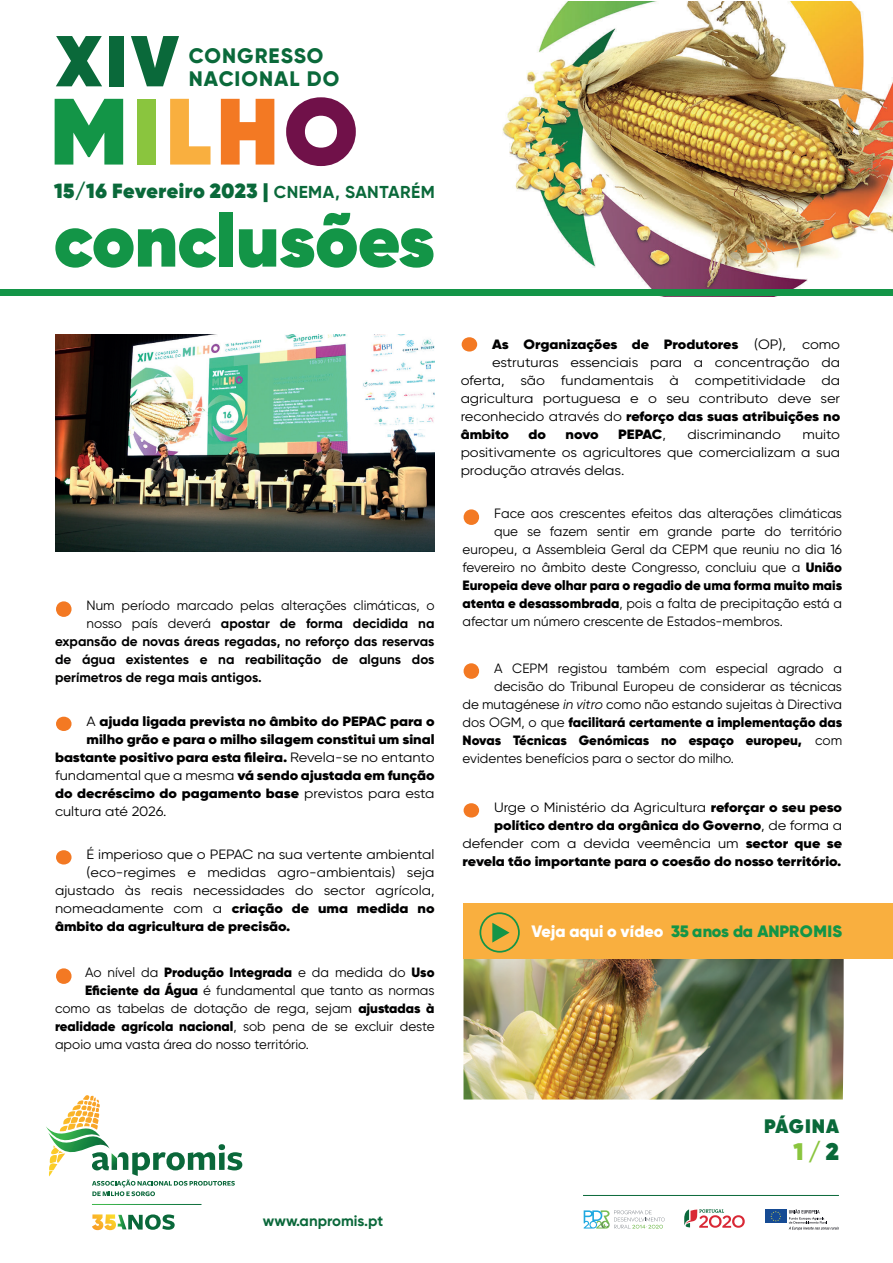
<style>
.page{position:relative;width:893px;height:1263px;background:#fff}
.page>*{position:absolute;margin:0;border:0;box-sizing:border-box;transform-origin:0 0}
.t1{font:800 74.7px "Gilroy";color:#139547}
.t2{font:800 71.85px "Gilroy";color:#0a693a}
.t3{font:800 24px "Gilroy";color:#8ac53e}
.t4{font:800 21px/22.8px "Gilroy";letter-spacing:.05em;color:#0a693a}
.t5{font:800 20.55px "Gilroy";letter-spacing:.025em;color:#0a693a}
.t6{font:800 19.5px "Gilroy";letter-spacing:.05em;color:#0a693a}
.t7{font:900 16.5px "Gilroy";color:#139547}
.t8{font:700 15px "Gilroy";color:#0a683a}
.t9{font:13.5px "Gilroy";color:#000001}
.t10{font:900 13.5px/18px "Gilroy";color:#000001;text-align:right;scale:1.09 1}
.t11{font:13.5px/18px "Gilroy";color:#000001;text-align:justify;scale:1.09 1}
.t12{font:900 13.5px "Gilroy";color:#000001}
.t13{font:700 13.5px "Gilroy";color:#000001}
.s1{font-weight:700;font-size:17.25px}
.s2{font-weight:400}
.s3{font-weight:900}
.s4{font-style:italic}
.s5{color:#fff}
.s6{color:#0a693a}
</style>
<div class="page">
<img style="left:502px;top:2px;width:391px;height:287px">
<img style="left:463px;top:958px;width:381px;height:141px">
<div style="left:463px;top:903px;width:430px;height:55px;background:#f9af3f"></div>
<img style="left:55px;top:334px;width:379px;height:217px">
<svg style="left:92px;top:1214px;width:83px;height:16px"></svg>
<svg style="left:46px;top:1095px;width:196px;height:101px"></svg>
<svg style="left:684px;top:1209px;width:61px;height:19px"></svg>
<div style="left:765px;top:1209px;width:22px;height:14px;background:#164b94"></div>
<svg style="left:770px;top:1211px;width:11px;height:10px"></svg>
<svg style="left:789px;top:1209px;width:50px;height:21px"></svg>
<svg style="left:584px;top:1210px;width:81px;height:18px"></svg>
<hr style="left:583px;top:1195px;width:256px;height:1px;background:#0a693a">
<svg style="left:55px;top:99px;width:68px;height:66px"></svg>
<div style="left:137px;top:99px;width:19px;height:66px;background:#8ac53e"></div>
<svg style="left:170px;top:99px;width:41px;height:66px"></svg>
<svg style="left:221px;top:99px;width:53px;height:66px"></svg>
<svg style="left:286px;top:97px;width:70px;height:69px"></svg>
<div style="left:0;top:289px;width:893px;height:7px;background:#139547"></div>
<svg style="left:56px;top:601px;width:16px;height:16px"></svg>
<svg style="left:56px;top:717px;width:16px;height:14px"></svg>
<svg style="left:464px;top:509px;width:15px;height:16px"></svg>
<svg style="left:464px;top:663px;width:15px;height:16px"></svg>
<svg style="left:464px;top:803px;width:15px;height:14px"></svg>
<svg style="left:56px;top:850px;width:16px;height:14px"></svg>
<svg style="left:56px;top:968px;width:16px;height:16px"></svg>
<svg style="left:462px;top:337px;width:15px;height:15px"></svg>
<svg style="left:492px;top:923px;width:17px;height:19px"></svg>
<div style="left:479px;top:912px;width:41px;height:41px;border:2px solid #139547;border-radius:50%"></div>
<h2 class="t2" style="left:56px;top:15px;width:125px">XIV</h2>
<h3 class="t4" style="left:189px;top:44px;width:152px">CONGRESSO<br>NACIONAL DO</h3>
<h3 class="t5" style="left:54px;top:177px;width:382px">15/16 Fevereiro 2023 | <span class="s1">CNEMA, SANTARÉM</span></h3>
<h1 class="t1" style="left:54px;top:193px;width:382px">conclusões</h1>
<p class="t9" style="left:87px;top:597px;width:349px">Num período marcado pelas alterações climáticas, o</p>
<p class="t13" style="left:87px;top:615px;width:349px"><span class="s2">nosso país deverá</span> apostar de forma decidida na</p>
<p class="t13" style="left:55px;top:633px;width:381px">expansão de novas áreas regadas, no reforço das reservas</p>
<p class="t13" style="left:55px;top:651px;width:381px">de água existentes e na reabilitação de alguns dos</p>
<p class="t13" style="left:55px;top:669px;width:208px">perímetros de rega mais antigos.</p>
<p class="t10" style="left:87px;top:712px;width:321px"><span class="s2">A</span> ajuda ligada prevista no âmbito do PEPAC para o</p>
<p class="t10" style="left:87px;top:730px;width:321px">milho grão e para o milho silagem constitui um sinal</p>
<p class="t10" style="left:55px;top:748px;width:350px">bastante positivo para esta fileira. <span class="s2">Revela-se no entanto</span></p>
<p class="t10" style="left:55px;top:766px;width:350px"><span class="s2">fundamental que a mesma</span> vá sendo ajustada em função</p>
<p class="t10" style="left:55px;top:784px;width:350px">do decréscimo do pagamento base <span class="s2">previstos para esta</span></p>
<p class="t11" style="left:55px;top:802px;width:104px">cultura até 2026.</p>
<p class="t11" style="left:87px;top:845px;width:321px">É imperioso que o PEPAC na sua vertente ambiental</p>
<p class="t11" style="left:87px;top:863px;width:321px">(eco-regimes e medidas agro-ambientais) seja</p>
<p class="t11" style="left:55px;top:881px;width:350px">ajustado às reais necessidades do sector agrícola,</p>
<p class="t10" style="left:55px;top:899px;width:350px"><span class="s2">nomeadamente com a</span> criação de uma medida no</p>
<p class="t10" style="left:55px;top:917px;width:217px">âmbito da agricultura de precisão.</p>
<p class="t9" style="left:85px;top:964px;width:351px">Ao nível da <span class="s3">Produção Integrada</span> e da medida do <span class="s3">Uso</span></p>
<p class="t9" style="left:85px;top:982px;width:351px"><span class="s3">Eficiente da Água</span> é fundamental que tanto as normas</p>
<p class="t9" style="left:55px;top:1000px;width:381px">como as tabelas de dotação de rega, sejam <span class="s3">ajustadas à</span></p>
<p class="t12" style="left:55px;top:1018px;width:381px">realidade agrícola nacional<span class="s2">, sob pena de se excluir deste</span></p>
<p class="t9" style="left:55px;top:1036px;width:255px">apoio uma vasta área do nosso território.</p>
<p class="t8" style="left:263px;top:1211px;width:122px">www.anpromis.pt</p>
<p class="t10" style="left:492px;top:335px;width:321px">As Organizações de Produtores <span class="s2">(OP), como</span></p>
<p class="t11" style="left:492px;top:353px;width:321px">estruturas essenciais para a concentração da</p>
<p class="t11" style="left:461px;top:371px;width:350px">oferta, são fundamentais à competitividade da</p>
<p class="t11" style="left:461px;top:389px;width:350px">agricultura portuguesa e o seu contributo deve ser</p>
<p class="t10" style="left:461px;top:407px;width:350px"><span class="s2">reconhecido através do</span> reforço das suas atribuições no</p>
<p class="t10" style="left:461px;top:425px;width:46px">âmbito</p>
<p class="t10" style="left:529px;top:425px;width:18px">do</p>
<p class="t10" style="left:566px;top:425px;width:32px">novo</p>
<p class="t10" style="left:618px;top:425px;width:45px">PEPAC<span class="s2">,</span></p>
<p class="t11" style="left:687px;top:425px;width:88px">discriminando</p>
<p class="t11" style="left:461px;top:425px;width:350px;text-indent:342px">muito positivamente os agricultores que comercializam a sua produção através delas.</p>
<p class="t9" style="left:494px;top:505px;width:349px">Face aos crescentes efeitos das alterações climáticas</p>
<p class="t9" style="left:494px;top:523px;width:349px">que se fazem sentir em grande parte do território</p>
<p class="t9" style="left:463px;top:541px;width:381px">europeu, a Assembleia Geral da CEPM que reuniu no dia 16</p>
<p class="t9" style="left:463px;top:559px;width:381px">fevereiro no âmbito deste Congresso, concluiu que a <span class="s3">União</span></p>
<p class="t12" style="left:463px;top:576px;width:381px">Europeia deve olhar para o regadio de uma forma muito mais</p>
<p class="t9" style="left:463px;top:595px;width:381px"><span class="s3">atenta e desassombrada</span>, pois a falta de precipitação está a</p>
<p class="t9" style="left:463px;top:613px;width:322px">afectar um número crescente de Estados-membros.</p>
<p class="t9" style="left:494px;top:660px;width:349px">A CEPM registou também com especial agrado a</p>
<p class="t9" style="left:494px;top:678px;width:349px">decisão do Tribunal Europeu de considerar as técnicas</p>
<p class="t9" style="left:463px;top:696px;width:381px">de mutagénese <span class="s4">in vitro</span> como não estando sujeitas à Directiva</p>
<p class="t12" style="left:463px;top:713px;width:381px"><span class="s2">dos OGM, o que</span> facilitará certamente a implementação das</p>
<p class="t12" style="left:463px;top:731px;width:381px">Novas Técnicas Genómicas no espaço europeu, <span class="s2">com</span></p>
<p class="t9" style="left:463px;top:750px;width:273px">evidentes benefícios para o sector do milho.</p>
<p class="t10" style="left:463px;top:798px;width:350px"><span class="s2">Urge o Ministério da Agricultura</span> reforçar o seu peso político dentro da orgânica do Governo<span class="s2">, de forma a defender com a devida veemência um</span> sector que se revela tão importante para o coesão do nosso território.</p>
<p class="t7" style="left:532px;top:921px;width:312px"><span class="s5">Veja aqui o vídeo</span> 35 anos da ANPROMIS</p>
<h3 class="t6" style="left:764px;top:1114px;width:76px">PÁGINA</h3>
<h3 class="t3" style="left:793px;top:1137px;width:47px">1 /<span class="s6">2</span></h3>
</div>
